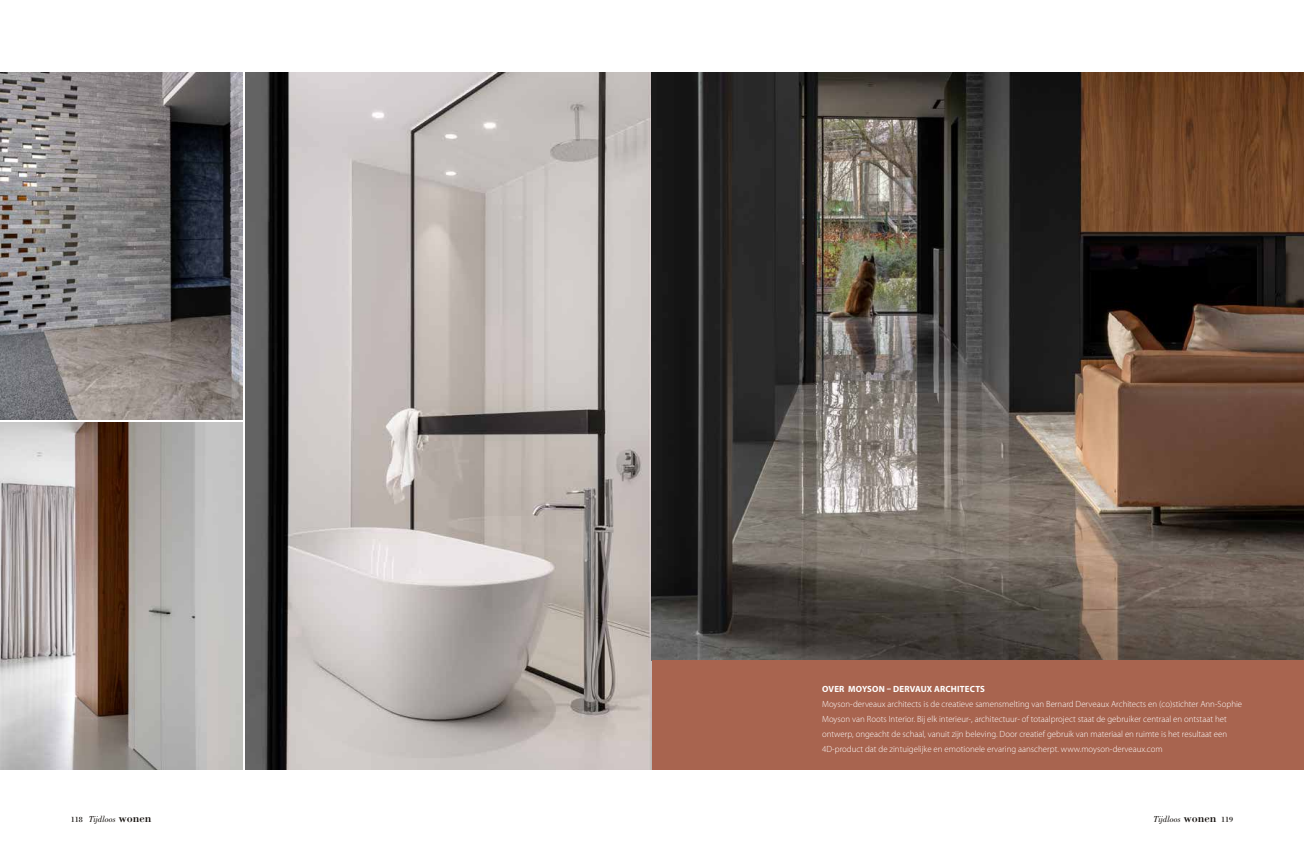
<style>
.page{position:relative;width:1304px;height:842px;background:#fff}
.page>*{position:absolute;margin:0;border:0;box-sizing:border-box;transform-origin:0 0}
.t1{font:300 9px/15px "Myriad Pro";color:#fff}
.t2{font:italic 9px "Bodoni Std";color:#110d0a}
.t3{font:700 9px "Myriad Pro";letter-spacing:.02em;color:#fff}
.s1{font-style:normal;font-size:8px}
.s2{font-style:normal;font-size:12px}
</style>
<div class="page">
<img style="left:246px;top:72px;width:406px;height:698px">
<img style="left:0;top:422px;width:242px;height:348px">
<img style="left:0;top:72px;width:242px;height:347px">
<img style="left:652px;top:72px;width:652px;height:588px">
<div style="left:652px;top:660px;width:652px;height:110px;background:#a8644f"></div>
<p class="t3" style="left:822px;top:683px;width:164px">OVER MOYSON – DERVAUX ARCHITECTS</p>
<p class="t1" style="left:822px;top:696px;width:422px">Moyson-derveaux architects is de creatieve samensmelting van Bernard Derveaux Architects en (co)stichter Ann-Sophie Moyson van Roots Interior. Bij elk interieur-, architectuur- of totaalproject staat de gebruiker centraal en ontstaat het ontwerp, ongeacht de schaal, vanuit zijn beleving. Door creatief gebruik van materiaal en ruimte is het resultaat een 4D-product dat de zintuigelijke en emotionele ervaring aanscherpt. www.moyson-derveaux.com</p>
<p class="t2" style="left:71px;top:814px;width:82px"><span class="s1">118</span> Tijdloos <span class="s2">wonen</span></p>
<p class="t2" style="left:1154px;top:814px;width:81px">Tijdloos <span class="s2">wonen</span> <span class="s1">119</span></p>
</div>
